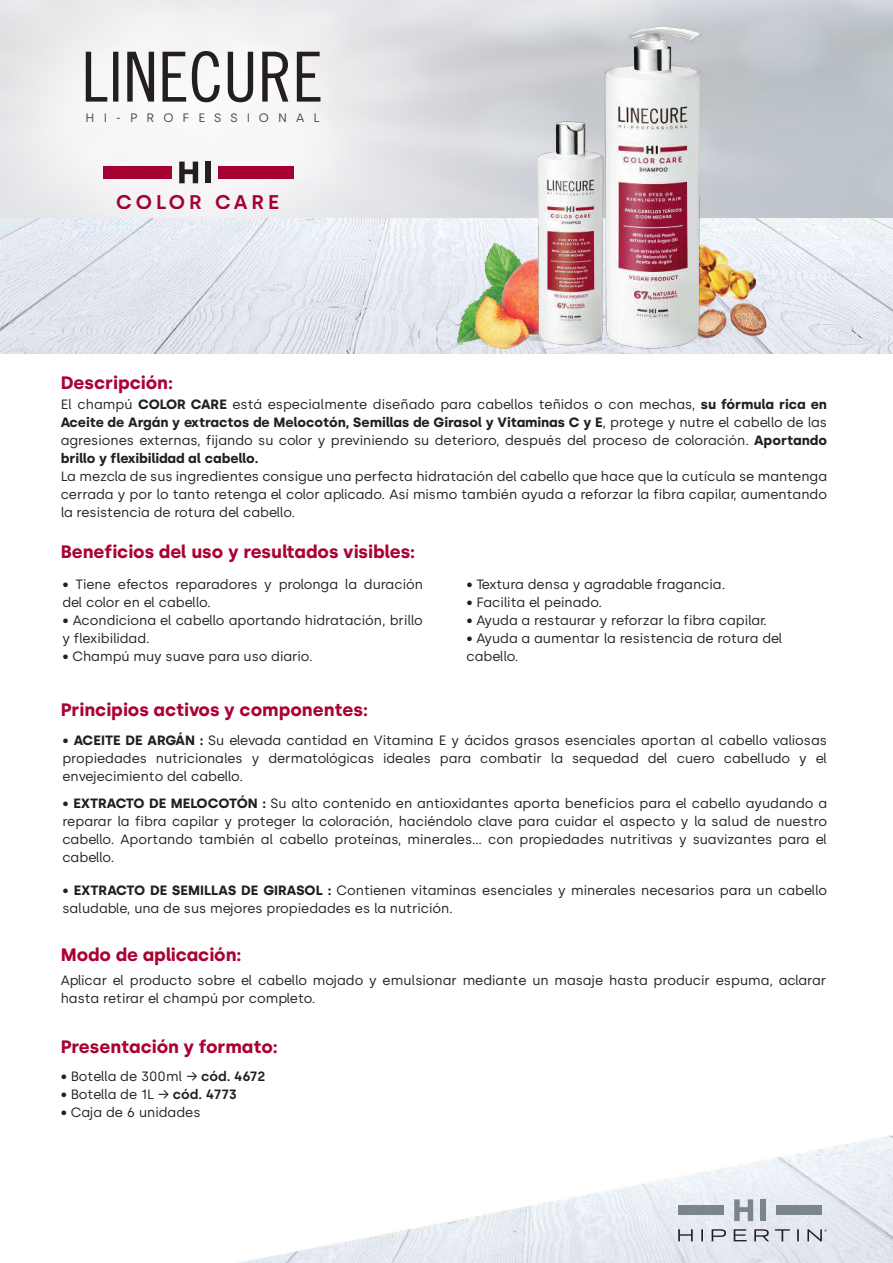
<style>
.page{position:relative;width:893px;height:1263px;background:#fff}
.page>*{position:absolute;margin:0;border:0;box-sizing:border-box;transform-origin:0 0}
.t1{font:600 19.8px "Silka";letter-spacing:.2em;color:#aa0333}
.t2{font:700 18px "Silka";color:#aa0333}
.t3{font:13.5px/18px "Silka";color:#241f1f}
.t4{font:12.3px "Silka";letter-spacing:.74em;color:#4c494a}
.s1{font-weight:700}
.s2{font-weight:600}
</style>
<div class="page">
<img style="left:0;top:0;width:893px;height:196px">
<img style="left:0;top:196px;width:893px;height:158px">
<img style="left:422px;top:0;width:406px;height:354px">
<img style="left:238px;top:1135px;width:655px;height:128px">
<svg style="left:678px;top:1229px;width:15px;height:12px"></svg>
<svg style="left:701px;top:1229px;width:2px;height:12px"></svg>
<svg style="left:712px;top:1229px;width:14px;height:12px"></svg>
<svg style="left:734px;top:1229px;width:12px;height:12px"></svg>
<svg style="left:754px;top:1229px;width:15px;height:12px"></svg>
<svg style="left:775px;top:1229px;width:15px;height:12px"></svg>
<svg style="left:797px;top:1229px;width:2px;height:12px"></svg>
<svg style="left:734px;top:1199px;width:19px;height:22px"></svg>
<div style="left:760px;top:1199px;width:6px;height:22px;background:#7a858c"></div>
<div style="left:678px;top:1205px;width:46px;height:10px;background:#7a858c"></div>
<div style="left:776px;top:1205px;width:46px;height:10px;background:#7a858c"></div>
<svg style="left:807px;top:1229px;width:20px;height:12px"></svg>
<svg style="left:86px;top:51px;width:234px;height:51px"></svg>
<svg style="left:179px;top:162px;width:19px;height:21px"></svg>
<div style="left:205px;top:162px;width:6px;height:21px;background:#241f1f"></div>
<div style="left:104px;top:166px;width:68px;height:13px;background:#aa0333"></div>
<div style="left:218px;top:166px;width:75px;height:12px;background:#aa0333"></div>
<img style="left:491px;top:106px;width:45px;height:248px">
<img style="left:536px;top:0;width:237px;height:354px">
<p class="t4" style="left:86px;top:110px;width:236px">HI-PROFESSIONAL</p>
<h1 class="t1" style="left:116px;top:190px;width:165px">COLOR CARE</h1>
<h2 class="t2" style="left:61px;top:372px;width:114px">Descripción:</h2>
<p class="t3" style="left:61px;top:395px;width:768px;text-align:justify">El champú <span class="s1">COLOR CARE</span> está especialmente diseñado para cabellos teñidos o con mechas, <span class="s1">su fórmula rica en Aceite de Argán y extractos de Melocotón, Semillas de Girasol y Vitaminas C y E</span>, protege y nutre el cabello de las agresiones externas, fijando su color y previniendo su deterioro, después del proceso de coloración. <span class="s1">Aportando brillo y flexibilidad al cabello.</span></p>
<p class="t3" style="left:61px;top:467px;width:768px;text-align:justify">La mezcla de sus ingredientes consigue una perfecta hidratación del cabello que hace que la cutícula se mantenga cerrada y por lo tanto retenga el color aplicado. Así mismo también ayuda a reforzar la fibra capilar, aumentando la resistencia de rotura del cabello.</p>
<h2 class="t2" style="left:61px;top:541px;width:356px">Beneficios del uso y resultados visibles:</h2>
<p class="t3" style="left:62px;top:575px;width:362px">• Tiene efectos reparadores y prolonga la duración del color en el cabello.</p>
<p class="t3" style="left:62px;top:611px;width:362px">• Acondiciona el cabello aportando hidratación, brillo y flexibilidad.</p>
<p class="t3" style="left:62px;top:647px;width:252px">• Champú muy suave para uso diario.</p>
<p class="t3" style="left:466px;top:575px;width:260px">• Textura densa y agradable fragancia.</p>
<p class="t3" style="left:466px;top:593px;width:137px">• Facilita el peinado.</p>
<p class="t3" style="left:466px;top:611px;width:302px">• Ayuda a restaurar y reforzar la fibra capilar.</p>
<p class="t3" style="left:466px;top:629px;width:317px">• Ayuda a aumentar la resistencia de rotura del cabello.</p>
<h2 class="t2" style="left:61px;top:698px;width:309px">Principios activos y componentes:</h2>
<p class="t3" style="left:62px;top:731px;width:766px;text-align:justify">• <span class="s1">ACEITE DE ARGÁN :</span> Su elevada cantidad en Vitamina E y ácidos grasos esenciales aportan al cabello valiosas propiedades nutricionales y dermatológicas ideales para combatir la sequedad del cuero cabelludo y el envejecimiento del cabello.</p>
<p class="t3" style="left:62px;top:794px;width:766px;text-align:justify">• <span class="s1">EXTRACTO DE MELOCOTÓN :</span> Su alto contenido en antioxidantes aporta beneficios para el cabello ayudando a reparar la fibra capilar y proteger la coloración, haciéndolo clave para cuidar el aspecto y la salud de nuestro cabello. Aportando también al cabello proteínas, minerales… con propiedades nutritivas y suavizantes para el cabello.</p>
<p class="t3" style="left:62px;top:881px;width:766px">• <span class="s1">EXTRACTO DE SEMILLAS DE GIRASOL :</span> Contienen vitaminas esenciales y minerales necesarios para un cabello saludable, una de sus mejores propiedades es la nutrición.</p>
<h2 class="t2" style="left:61px;top:944px;width:182px">Modo de aplicación:</h2>
<p class="t3" style="left:61px;top:971px;width:767px">Aplicar el producto sobre el cabello mojado y emulsionar mediante un masaje hasta producir espuma, aclarar hasta retirar el champú por completo.</p>
<h2 class="t2" style="left:61px;top:1036px;width:219px">Presentación y formato:</h2>
<p class="t3" style="left:61px;top:1067px;width:206px">• Botella de 300ml → <span class="s2">cód. 4672</span></p>
<p class="t3" style="left:61px;top:1085px;width:178px">• Botella de 1L → <span class="s2">cód. 4773</span></p>
<p class="t3" style="left:61px;top:1103px;width:141px">• Caja de 6 unidades</p>
</div>
